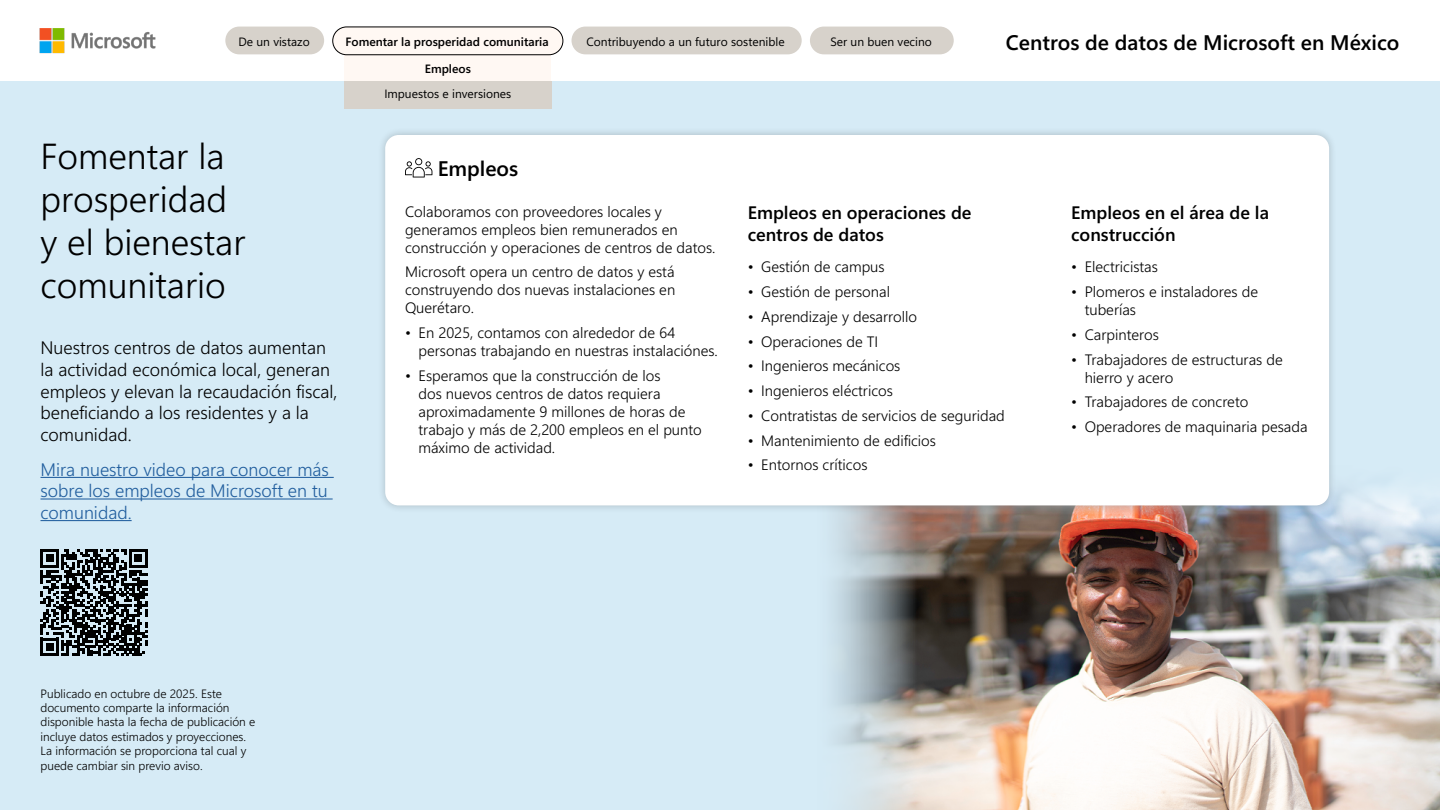
<style>
.page{position:relative;width:1440px;height:810px;background:#fff}
.page>*{position:absolute;margin:0;border:0;box-sizing:border-box;transform-origin:0 0}
.large_heading{font:36px/43.2px "Segoe Sans a 8000 15 e 0000";color:#000}
.large_subhead{font:21px "Segoe Sans a 8000";color:#000}
.larger_body_copy{font:18px/21.6px "Segoe Sans a 8000 15 e 0000";color:#000}
.larger_body_copy-2{font:18px/21.6px "Segoe Sans a 8000 15 e 0000";color:#215e9e;text-align:justify}
.small_subhead{font:18px/21.6px "Segoe Sans a 8000";color:#000}
.bullets{font:15px/18px "Segoe Sans a 8000 15 e 0000";color:#000}
.Published_fine_print{font:12px/14.4px "Segoe Sans a 8000 15 e 0000";color:#000}
.Nav_inactive{font:12px "Segoe Sans a 8000";color:#000}
.Nav_active{font:12px "Segoe Sans a 8000";color:#000}
</style>
<div class="page">
<div style="left:0;top:81px;width:1440px;height:729px;background:#d6ebf6"></div>
<img style="left:39px;top:28px;width:117px;height:26px">
<div style="left:345px;top:44px;width:206px;height:37px;background:#fff8f3"></div>
<img style="left:832px;top:490px;width:608px;height:320px">
<div style="left:377px;top:127px;width:960px;height:387px;background:#000;opacity:.2"></div>
<div style="left:385px;top:135px;width:944px;height:370px;background:#fff;border-radius:14px"></div>
<hr style="left:40px;top:477px;width:294px;height:1px;background:#215e9e">
<hr style="left:40px;top:498px;width:293px;height:2px;background:#215e9e">
<hr style="left:40px;top:520px;width:92px;height:1px;background:#215e9e">
<svg style="left:41px;top:549px;width:106px;height:107px"></svg>
<svg style="left:405px;top:158px;width:27px;height:20px"></svg>
<div style="left:225px;top:27px;width:99px;height:27px;background:#d7d2cb;border-radius:14px"></div>
<div style="left:333px;top:27px;width:230px;height:28px;background:#fff8f3;border-radius:14px"></div>
<div style="left:332px;top:27px;width:231px;height:28px;border:1px solid #000;border-radius:14px"></div>
<div style="left:344px;top:81px;width:207px;height:28px;background:#d7d2cb"></div>
<div style="left:572px;top:27px;width:230px;height:27px;background:#d7d2cb;border-radius:14px"></div>
<div style="left:810px;top:27px;width:144px;height:27px;background:#d7d2cb;border-radius:14px"></div>
<p class="Nav_inactive" style="left:238px;top:33px;width:73px">De un vistazo</p>
<p class="Nav_active" style="left:346px;top:34px;width:205px">Fomentar la prosperidad comunitaria</p>
<p class="Nav_active" style="left:425px;top:60px;width:48px">Empleos</p>
<p class="Nav_inactive" style="left:384px;top:86px;width:128px">Impuestos e inversiones</p>
<p class="Nav_inactive" style="left:586px;top:33px;width:200px">Contribuyendo a un futuro sostenible</p>
<p class="Nav_inactive" style="left:830px;top:33px;width:103px">Ser un buen vecino</p>
<h2 class="large_subhead" style="left:1006px;top:28px;width:395px">Centros de datos de Microsoft en México</h2>
<p class="large_heading" style="left:40px;top:133px;width:207px">Fomentar la prosperidad y el bienestar comunitario</p>
<p class="larger_body_copy" style="left:40px;top:337px;width:298px">Nuestros centros de datos aumentan la actividad económica local, generan empleos y elevan la recaudación fiscal, beneficiando a los residentes y a la comunidad.</p>
<p class="larger_body_copy-2" style="left:40px;top:458px;width:290px">Mira nuestro video para conocer más sobre los empleos de Microsoft en tu comunidad.</p>
<p class="Published_fine_print" style="left:40px;top:686px;width:216px">Publicado en octubre de 2025. Este documento comparte la información disponible hasta la fecha de publicación e incluye datos estimados y proyecciones.<br>La información se proporciona tal cual y puede cambiar sin previo aviso.</p>
<p class="large_subhead" style="left:438px;top:153px;width:82px">Empleos</p>
<p class="bullets" style="left:405px;top:202px;width:312px">Colaboramos con proveedores locales y generamos empleos bien remunerados en construcción y operaciones de centros de datos.</p>
<p class="bullets" style="left:405px;top:263px;width:272px;text-align:justify">Microsoft opera un centro de datos y está construyendo dos nuevas instalaciones en Querétaro.</p>
<p class="bullets" style="left:418px;top:323px;width:301px;text-indent:-14px">• En 2025, contamos con alrededor de 64 personas trabajando en nuestras instalaciónes.</p>
<p class="bullets" style="left:418px;top:366px;width:285px;text-indent:-14px">• Esperamos que la construcción de los<br>dos nuevos centros de datos requiera aproximadamente 9 millones de horas de trabajo y más de 2,200 empleos en el punto máximo de actividad.</p>
<p class="small_subhead" style="left:748px;top:202px;width:225px">Empleos en operaciones de centros de datos</p>
<p class="bullets" style="left:748px;top:258px;width:138px">• Gestión de campus</p>
<p class="bullets" style="left:748px;top:282px;width:144px">• Gestión de personal</p>
<p class="bullets" style="left:748px;top:307px;width:171px">• Aprendizaje y desarrollo</p>
<p class="bullets" style="left:748px;top:332px;width:132px">• Operaciones de TI</p>
<p class="bullets" style="left:748px;top:357px;width:154px">• Ingenieros mecánicos</p>
<p class="bullets" style="left:748px;top:381px;width:147px">• Ingenieros eléctricos</p>
<p class="bullets" style="left:748px;top:406px;width:259px">• Contratistas de servicios de seguridad</p>
<p class="bullets" style="left:748px;top:431px;width:190px">• Mantenimiento de edificios</p>
<p class="bullets" style="left:748px;top:456px;width:121px">• Entornos críticos</p>
<p class="small_subhead" style="left:1071px;top:202px;width:199px">Empleos en el área de la construcción</p>
<p class="bullets" style="left:1071px;top:258px;width:88px">• Electricistas</p>
<p class="bullets" style="left:1085px;top:282px;width:175px;text-indent:-14px">• Plomeros e instaladores de tuberías</p>
<p class="bullets" style="left:1071px;top:325px;width:89px">• Carpinteros</p>
<p class="bullets" style="left:1085px;top:350px;width:200px;text-indent:-14px">• Trabajadores de estructuras de hierro y acero</p>
<p class="bullets" style="left:1071px;top:393px;width:179px">• Trabajadores de concreto</p>
<p class="bullets" style="left:1071px;top:417px;width:238px">• Operadores de maquinaria pesada</p>
</div>
